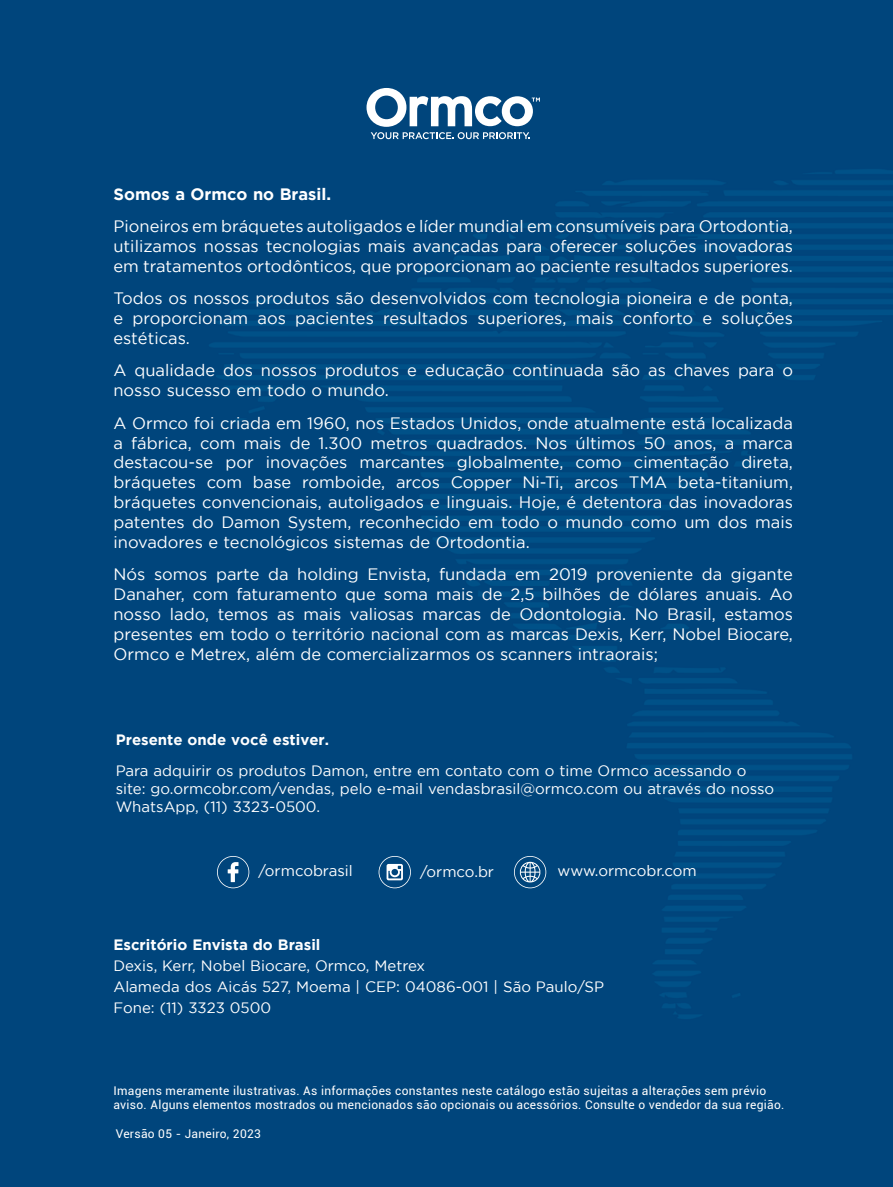
<style>
.page{position:relative;width:893px;height:1187px;background:#fff}
.page>*{position:absolute;margin:0;border:0;box-sizing:border-box;transform-origin:0 0}
.t1{font:16.5px/19.8px "Gotham";color:#fff;text-align:justify}
.t2{font:700 16.5px "Gotham";color:#fff}
.t3{font:15px/21px "Gotham";color:#fff}
.t4{font:700 15px "Gotham";color:#fff}
.t5{font:12px/13.5px "Roboto";letter-spacing:.025em;color:#fff}
</style>
<div class="page">
<div style="left:0;top:0;width:893px;height:1186px;background:#00457c"></div>
<img style="left:209px;top:139px;width:684px;height:880px">
<svg style="left:366px;top:88px;width:174px;height:51px"></svg>
<svg style="left:379px;top:855px;width:32px;height:33px"></svg>
<svg style="left:514px;top:855px;width:32px;height:33px"></svg>
<svg style="left:217px;top:855px;width:32px;height:33px"></svg>
<p class="t2" style="left:113px;top:184px;width:219px">Somos a Ormco no Brasil.</p>
<p class="t1" style="left:113px;top:216px;width:681px">Pioneiros em bráquetes autoligados e líder mundial em consumíveis para Ortodontia, utilizamos nossas tecnologias mais avançadas para oferecer soluções inovadoras em tratamentos ortodônticos, que proporcionam ao paciente resultados superiores.</p>
<p class="t1" style="left:113px;top:288px;width:681px">Todos os nossos produtos são desenvolvidos com tecnologia pioneira e de ponta, e proporcionam aos pacientes resultados superiores, mais conforto e soluções estéticas.</p>
<p class="t1" style="left:113px;top:360px;width:681px">A qualidade dos nossos produtos e educação continuada são as chaves para o nosso sucesso em todo o mundo.</p>
<p class="t1" style="left:113px;top:413px;width:681px">A Ormco foi criada em 1960, nos Estados Unidos, onde atualmente está localizada a fábrica, com mais de 1.300 metros quadrados. Nos últimos 50 anos, a marca destacou-se por inovações marcantes globalmente, como cimentação direta, bráquetes com base romboide, arcos Copper Ni-Ti, arcos TMA beta-titanium, bráquetes convencionais, autoligados e linguais. Hoje, é detentora das inovadoras patentes do Damon System, reconhecido em todo o mundo como um dos mais inovadores e tecnológicos sistemas de Ortodontia.</p>
<p class="t1" style="left:113px;top:564px;width:681px">Nós somos parte da holding Envista, fundada em 2019 proveniente da gigante Danaher, com faturamento que soma mais de 2,5 bilhões de dólares anuais. Ao nosso lado, temos as mais valiosas marcas de Odontologia. No Brasil, estamos presentes em todo o território nacional com as marcas Dexis, Kerr, Nobel Biocare, Ormco e Metrex, além de comercializarmos os scanners intraorais;</p>
<p class="t4" style="left:116px;top:731px;width:215px">Presente onde você estiver.</p>
<p class="t3" style="left:116px;top:761px;width:660px;line-height:18px">Para adquirir os produtos Damon, entre em contato com o time Ormco acessando o site: go.ormcobr.com/vendas, pelo e-mail vendasbrasil@ormco.com ou através do nosso<br>WhatsApp, (11) 3323-0500.</p>
<p class="t3" style="left:259px;top:859px;width:96px">/ormcobrasil</p>
<p class="t3" style="left:420px;top:861px;width:75px">/ormco.br</p>
<p class="t3" style="left:558px;top:859px;width:141px">www.ormcobr.com</p>
<p class="t4" style="left:113px;top:935px;width:208px">Escritório Envista do Brasil</p>
<p class="t3" style="left:113px;top:954px;width:492px">Dexis, Kerr, Nobel Biocare, Ormco, Metrex<br>Alameda dos Aicás 527, Moema | CEP: 04086-001 | São Paulo/SP<br>Fone: (11) 3323 0500</p>
<p class="t5" style="left:113px;top:1083px;width:672px">Imagens meramente ilustrativas. As informações constantes neste catálogo estão sujeitas a alterações sem prévio aviso. Alguns elementos mostrados ou mencionados são opcionais ou acessórios. Consulte o vendedor da sua região.</p>
<p class="t5" style="left:116px;top:1126px;width:147px">Versão 05 - Janeiro, 2023</p>
</div>
